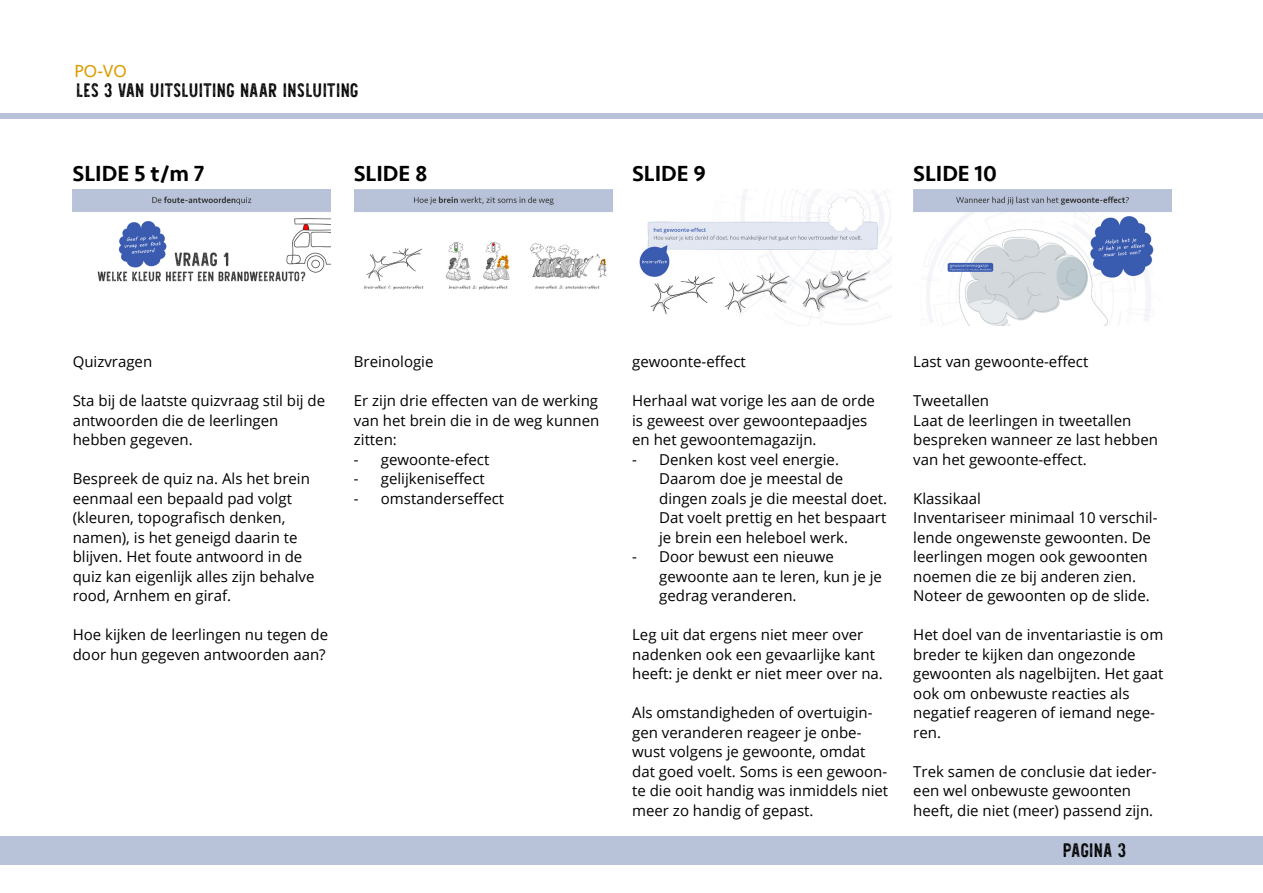
<style>
.page{position:relative;width:1263px;height:893px;background:#fff}
.page>*{position:absolute;margin:0;border:0;box-sizing:border-box;transform-origin:0 0}
.t1{font:500 22.5px "Seravek";color:#000}
.t2{font:19.5px "Shaimus Printed";letter-spacing:-.02em;color:#000}
.t3{font:18px "Seravek";color:#dc9d00}
.t4{font:15px/19.5px "Open Sans";color:#000}
</style>
<div class="page">
<div style="left:0;top:836px;width:1263px;height:29px;background:#b8c2d9"></div>
<div style="left:0;top:113px;width:1263px;height:6px;background:#b8c2d9"></div>
<img style="left:72px;top:189px;width:258px;height:93px">
<img style="left:354px;top:189px;width:258px;height:101px">
<img style="left:639px;top:189px;width:252px;height:136px">
<img style="left:913px;top:189px;width:258px;height:137px">
<p class="t3" style="left:75px;top:57px;width:54px">PO-VO</p>
<h2 class="t2" style="left:76px;top:76px;width:284px">LES 3 VAN UITSLUITING NAAR INSLUITING</h2>
<h1 class="t1" style="left:73px;top:160px;width:133px">SLIDE 5 t/m 7</h1>
<h1 class="t1" style="left:354px;top:160px;width:75px">SLIDE 8</h1>
<h1 class="t1" style="left:632px;top:160px;width:75px">SLIDE 9</h1>
<h1 class="t1" style="left:913px;top:160px;width:85px">SLIDE 10</h1>
<p class="t4" style="left:73px;top:352px;width:81px">Quizvragen</p>
<p class="t4" style="left:73px;top:391px;width:254px">Sta bij de laatste quizvraag stil bij de antwoorden die de leerlingen hebben gegeven.</p>
<p class="t4" style="left:73px;top:469px;width:243px">Bespreek de quiz na. Als het brein eenmaal een bepaald pad volgt (kleuren, topografisch denken, namen), is het geneigd daarin te blijven. Het foute antwoord in de quiz kan eigenlijk alles zijn behalve rood, Arnhem en giraf.</p>
<p class="t4" style="left:73px;top:625px;width:257px">Hoe kijken de leerlingen nu tegen de door hun gegeven antwoorden aan?</p>
<p class="t4" style="left:354px;top:352px;width:81px">Breinologie</p>
<p class="t4" style="left:354px;top:391px;width:247px;text-align:justify">Er zijn drie effecten van de werking van het brein die in de weg kunnen zitten:</p>
<p class="t4" style="left:354px;top:449px;width:137px">- gewoonte-efect</p>
<p class="t4" style="left:354px;top:469px;width:132px">- gelijkeniseffect</p>
<p class="t4" style="left:354px;top:488px;width:152px">- omstanderseffect</p>
<p class="t4" style="left:632px;top:352px;width:115px">gewoonte-effect</p>
<p class="t4" style="left:632px;top:391px;width:244px">Herhaal wat vorige les aan de orde is geweest over gewoontepaadjes en het gewoontemagazijn.</p>
<p class="t4" style="left:659px;top:449px;width:229px;text-indent:-27px">- Denken kost veel energie.<br>Daarom doe je meestal de dingen zoals je die meestal doet.<br>Dat voelt prettig en het bespaart je brein een heleboel werk.</p>
<p class="t4" style="left:659px;top:547px;width:224px;text-indent:-27px">- Door bewust een nieuwe gewoonte aan te leren, kun je je gedrag veranderen.</p>
<p class="t4" style="left:632px;top:625px;width:252px">Leg uit dat ergens niet meer over nadenken ook een gevaarlijke kant heeft: je denkt er niet meer over na.</p>
<p class="t4" style="left:632px;top:703px;width:258px">Als omstandigheden of overtuigin&shy;gen veranderen reageer je onbe&shy;wust volgens je gewoonte, omdat dat goed voelt. Soms is een gewoon&shy;te die ooit handig was inmiddels niet meer zo handig of gepast.</p>
<p class="t4" style="left:913px;top:352px;width:177px">Last van gewoonte-effect</p>
<p class="t4" style="left:913px;top:391px;width:246px">Tweetallen<br>Laat de leerlingen in tweetallen bespreken wanneer ze last hebben van het gewoonte-effect.</p>
<p class="t4" style="left:913px;top:488px;width:246px">Klassikaal<br>Inventariseer minimaal 10 verschil&shy;lende ongewenste gewoonten. De leerlingen mogen ook gewoonten noemen die ze bij anderen zien.<br>Noteer de gewoonten op de slide.</p>
<p class="t4" style="left:913px;top:625px;width:252px">Het doel van de inventariastie is om breder te kijken dan ongezonde gewoonten als nagelbijten. Het gaat ook om onbewuste reacties als negatief reageren of iemand nege&shy;ren.</p>
<p class="t4" style="left:913px;top:761px;width:245px">Trek samen de conclusie dat ieder&shy;een wel onbewuste gewoonten heeft, die niet (meer) passend zijn.</p>
<h2 class="t2" style="left:1063px;top:835px;width:65px">PAGINA 3</h2>
</div>
